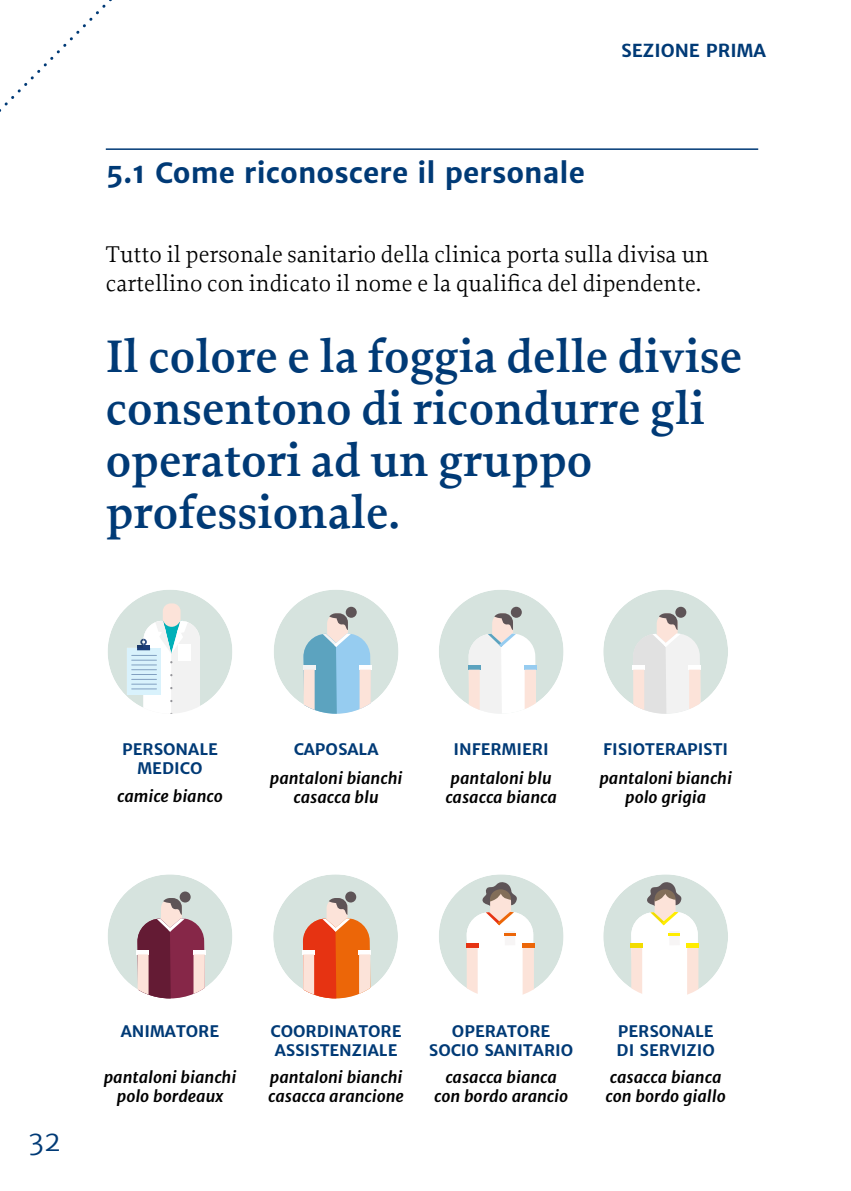
<style>
.page{position:relative;width:851px;height:1191px;background:#fff}
.page>*{position:absolute;margin:0;border:0;box-sizing:border-box;transform-origin:0 0}
.t1{font:600 48px/52px "Proforma";color:#003a76}
.t2{font:700 28px "Merriweather Sans";color:#003a76}
.t3{font:300 28px "Merriweather Sans";color:#003a76}
.t4{font:24px/28.8px "Proforma";color:#000}
.t5{font:700 18px "Merriweather Sans";color:#003a76}
.t6{font:italic 700 16px/19.2px "Merriweather Sans";color:#000;text-align:center}
.t7{font:700 16px/19.2px "Merriweather Sans";color:#003a76}
</style>
<div class="page">
<svg style="left:0;top:0;width:112px;height:150px"></svg>
<hr style="left:106px;top:148px;width:652px;height:2px;background:#003a76">
<svg style="left:439px;top:874px;width:124px;height:121px"></svg>
<svg style="left:603px;top:874px;width:125px;height:121px"></svg>
<svg style="left:108px;top:590px;width:124px;height:124px"></svg>
<svg style="left:439px;top:590px;width:124px;height:123px"></svg>
<div style="left:510px;top:607px;width:11px;height:11px;background:#5e5457;border-radius:50%"></div>
<svg style="left:603px;top:590px;width:125px;height:123px"></svg>
<div style="left:675px;top:607px;width:11px;height:11px;background:#5e5457;border-radius:50%"></div>
<svg style="left:274px;top:590px;width:124px;height:123px"></svg>
<div style="left:345px;top:607px;width:11px;height:11px;background:#5e5457;border-radius:50%"></div>
<svg style="left:108px;top:874px;width:124px;height:124px"></svg>
<div style="left:180px;top:891px;width:11px;height:11px;background:#5e5457;border-radius:50%"></div>
<svg style="left:273px;top:874px;width:125px;height:124px"></svg>
<div style="left:345px;top:891px;width:11px;height:11px;background:#5e5457;border-radius:50%"></div>
<p class="t5" style="left:621px;top:38px;width:146px">SEZIONE PRIMA</p>
<h2 class="t2" style="left:106px;top:155px;width:480px">5.1 Come riconoscere il personale</h2>
<h3 class="t4" style="left:106px;top:240px;width:604px">Tutto il personale sanitario della clinica porta sulla divisa un cartellino con indicato il nome e la qualifica del dipendente.</h3>
<h1 class="t1" style="left:106px;top:330px;width:637px">Il colore e la foggia delle divise consentono di ricondurre gli operatori ad un gruppo professionale.</h1>
<p class="t7" style="left:122px;top:739px;width:97px;text-align:center">PERSONALE<br>MEDICO</p>
<p class="t6" style="left:117px;top:786px;width:107px">camice bianco</p>
<p class="t7" style="left:293px;top:739px;width:86px">CAPOSALA</p>
<p class="t7" style="left:453px;top:739px;width:97px">INFERMIERI</p>
<p class="t7" style="left:603px;top:739px;width:126px">FISIOTERAPISTI</p>
<p class="t6" style="left:445px;top:768px;width:113px">pantaloni blu casacca bianca</p>
<p class="t6" style="left:599px;top:768px;width:134px">pantaloni bianchi polo grigia</p>
<p class="t6" style="left:270px;top:768px;width:134px">pantaloni bianchi casacca blu</p>
<h2 class="t3" style="left:28px;top:1123px;width:34px">32</h2>
<p class="t7" style="left:121px;top:1021px;width:100px">ANIMATORE</p>
<p class="t6" style="left:104px;top:1067px;width:134px">pantaloni bianchi polo bordeaux</p>
<p class="t7" style="left:270px;top:1021px;width:133px">COORDINATORE<br>ASSISTENZIALE</p>
<p class="t7" style="left:429px;top:1021px;width:146px;text-align:center">OPERATORE<br>SOCIO SANITARIO</p>
<p class="t7" style="left:616px;top:1021px;width:100px">PERSONALE<br>DI SERVIZIO</p>
<p class="t6" style="left:268px;top:1067px;width:137px;text-align:left">pantaloni bianchi casacca arancione</p>
<p class="t6" style="left:434px;top:1067px;width:135px">casacca bianca con bordo arancio</p>
<p class="t6" style="left:605px;top:1067px;width:122px;text-align:left">casacca bianca con bordo giallo</p>
</div>
